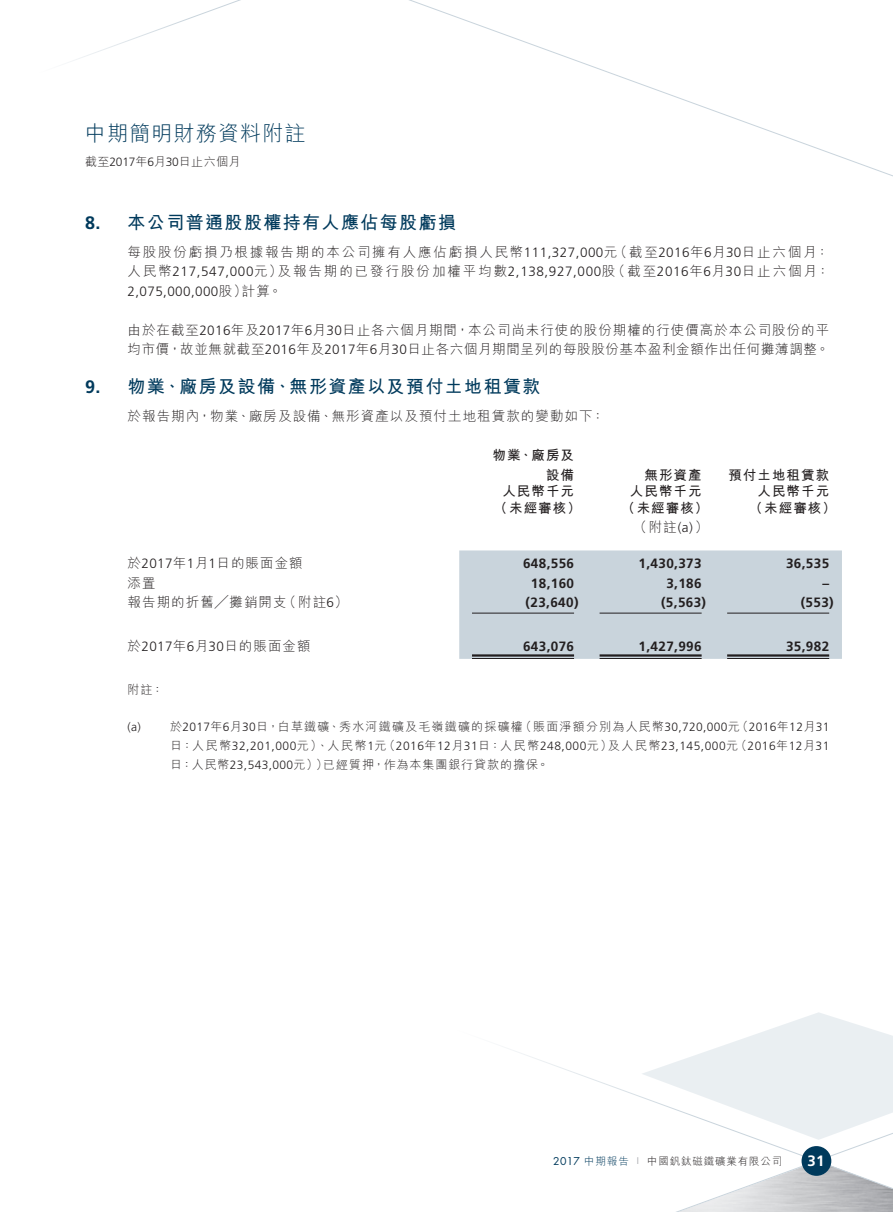
<style>
.page{position:relative;width:893px;height:1212px;background:#fff}
.page>*{position:absolute;margin:0;border:0;box-sizing:border-box;transform-origin:0 0}
.t1{font:300 21px "M Hei HK";letter-spacing:.055em;color:#003a5c}
.Heading_1{font:700 18px "M Hei HK";letter-spacing:.08em;color:#003a5c}
.t2{font:700 15px "Frutiger LT Std";color:#fff}
.Body_Text{font:300 13.5px/19.5px "M Hei HK";letter-spacing:.08em;color:#231f20;text-align:justify}
.Body_Text-2{font:300 13.5px/19.5px "M Hei HK";letter-spacing:.06em;color:#231f20}
.Body_Text-3{font:700 13.5px "Frutiger LT Std";letter-spacing:.03em;color:#231f20}
.Body_Text-4{font:700 13.5px "M Hei HK";letter-spacing:.08em;color:#231f20}
.Notes{font:300 12px/18.8px "M Hei HK";letter-spacing:.1em;color:#231f20;text-align:justify}
.Notes-2{font:300 12px "Frutiger LT Std";color:#231f20}
.t3{font:300 10.5px "M Hei HK";letter-spacing:.08em;color:#231f20}
.s1{font-family:"Frutiger LT Std"}
.s2{font-family:"Futura Std";font-weight:400;color:#003a5c}
.s3{color:#003a5c}
.s4{font-family:"Futura Std";font-weight:400;font-size:9px;color:#a8a9ad}
</style>
<div class="page">
<svg style="left:510px;top:1012px;width:383px;height:200px"></svg>
<svg style="left:70px;top:0;width:823px;height:177px"></svg>
<div style="left:801px;top:1146px;width:30px;height:30px;background:#003a5c;border-radius:50%"></div>
<div style="left:459px;top:550px;width:383px;height:109px;background:#c9d4dc"></div>
<hr style="left:472px;top:613px;width:102px;height:1px;background:#231f20">
<hr style="left:600px;top:613px;width:102px;height:1px;background:#231f20">
<hr style="left:727px;top:613px;width:102px;height:1px;background:#231f20">
<hr style="left:472px;top:654px;width:102px;height:3px;background:#231f20">
<hr style="left:472px;top:658px;width:102px;height:1px;background:#231f20">
<hr style="left:600px;top:654px;width:102px;height:3px;background:#231f20">
<hr style="left:600px;top:658px;width:102px;height:1px;background:#231f20">
<hr style="left:727px;top:654px;width:102px;height:3px;background:#231f20">
<hr style="left:727px;top:658px;width:102px;height:1px;background:#231f20">
<h1 class="t1" style="left:85px;top:122px;width:222px">中期簡明財務資料附註</h1>
<p class="Notes" style="left:85px;top:152px;width:157px">截至<span class="s1">2017</span>年<span class="s1">6</span>月<span class="s1">30</span>日止六個月</p>
<p class="Heading_1" style="left:85px;top:209px;width:372px"><span class="s1">8.</span> 本公司普通股股權持有人應佔每股虧損</p>
<p class="Body_Text" style="left:128px;top:242px;width:703px">每股股份虧損乃根據報告期的本公司擁有人應佔虧損人民幣<span class="s1">111,327,000</span>元（截至<span class="s1">2016</span>年<span class="s1">6</span>月<span class="s1">30</span>日止六個月：人民幣<span class="s1">217,547,000</span>元）及報告期的已發行股份加權平均數<span class="s1">2,138,927,000</span>股（截至<span class="s1">2016</span>年<span class="s1">6</span>月<span class="s1">30</span>日止六個月：<span class="s1">2,075,000,000</span>股）計算。</p>
<p class="Body_Text-2" style="left:128px;top:320px;width:703px">由於在截至<span class="s1">2016</span>年及<span class="s1">2017</span>年<span class="s1">6</span>月<span class="s1">30</span>日止各六個月期間，本公司尚未行使的股份期權的行使價高於本公司股份的平均市價，故並無就截至<span class="s1">2016</span>年及<span class="s1">2017</span>年<span class="s1">6</span>月<span class="s1">30</span>日止各六個月期間呈列的每股股份基本盈利金額作出任何攤薄調整。</p>
<p class="Heading_1" style="left:85px;top:373px;width:457px"><span class="s1">9.</span> 物業、廠房及設備、無形資產以及預付土地租賃款</p>
<p class="Body_Text" style="left:128px;top:406px;width:479px">於報告期內，物業、廠房及設備、無形資產以及預付土地租賃款的變動如下：</p>
<p class="Body_Text-4" style="left:492px;top:445px;width:83px">物業、廠房及</p>
<p class="Body_Text-4" style="left:546px;top:465px;width:30px">設備</p>
<p class="Body_Text-4" style="left:644px;top:465px;width:59px">無形資產</p>
<p class="Body_Text-4" style="left:728px;top:465px;width:102px">預付土地租賃款</p>
<p class="Body_Text-4" style="left:502px;top:481px;width:73px">人民幣千元</p>
<p class="Body_Text-4" style="left:630px;top:481px;width:73px">人民幣千元</p>
<p class="Body_Text-4" style="left:757px;top:481px;width:73px">人民幣千元</p>
<p class="Body_Text-4" style="left:494px;top:498px;width:88px">（未經審核）</p>
<p class="Body_Text-4" style="left:621px;top:498px;width:88px">（未經審核）</p>
<p class="Body_Text-4" style="left:749px;top:498px;width:88px">（未經審核）</p>
<p class="Body_Text" style="left:633px;top:517px;width:76px">（附註<span class="s1">(a)</span>）</p>
<p class="Body_Text" style="left:128px;top:553px;width:177px">於<span class="s1">2017</span>年<span class="s1">1</span>月<span class="s1">1</span>日的賬面金額</p>
<p class="Body_Text-3" style="left:523px;top:556px;width:53px">648,556</p>
<p class="Body_Text-3" style="left:639px;top:556px;width:65px">1,430,373</p>
<p class="Body_Text-3" style="left:786px;top:556px;width:45px">36,535</p>
<p class="Body_Text" style="left:128px;top:573px;width:30px">添置</p>
<p class="Body_Text-3" style="left:531px;top:575px;width:45px">18,160</p>
<p class="Body_Text-3" style="left:666px;top:575px;width:37px">3,186</p>
<p class="Body_Text-3" style="left:822px;top:575px;width:8px">–</p>
<p class="Body_Text" style="left:128px;top:592px;width:222px">報告期的折舊╱攤銷開支（附註<span class="s1">6</span>）</p>
<p class="Body_Text-3" style="left:526px;top:595px;width:54px">(23,640)</p>
<p class="Body_Text-3" style="left:661px;top:595px;width:47px">(5,563)</p>
<p class="Body_Text-3" style="left:801px;top:595px;width:35px">(553)</p>
<p class="Body_Text" style="left:128px;top:636px;width:185px">於<span class="s1">2017</span>年<span class="s1">6</span>月<span class="s1">30</span>日的賬面金額</p>
<p class="Body_Text-3" style="left:523px;top:638px;width:53px">643,076</p>
<p class="Body_Text-3" style="left:639px;top:638px;width:65px">1,427,996</p>
<p class="Body_Text-3" style="left:786px;top:638px;width:45px">35,982</p>
<p class="Notes" style="left:128px;top:680px;width:37px">附註：</p>
<p class="Notes-2" style="left:128px;top:720px;width:15px">(a)</p>
<p class="Notes" style="left:170px;top:717px;width:661px">於<span class="s1">2017</span>年<span class="s1">6</span>月<span class="s1">30</span>日，白草鐵礦、秀水河鐵礦及毛嶺鐵礦的採礦權（賬面淨額分別為人民幣<span class="s1">30,720,000</span>元（<span class="s1">2016</span>年<span class="s1">12</span>月<span class="s1">31</span>日：人民幣<span class="s1">32,201,000</span>元）、人民幣<span class="s1">1</span>元（<span class="s1">2016</span>年<span class="s1">12</span>月<span class="s1">31</span>日：人民幣<span class="s1">248,000</span>元）及人民幣<span class="s1">23,145,000</span>元（<span class="s1">2016</span>年<span class="s1">12</span>月<span class="s1">31</span>日：人民幣<span class="s1">23,543,000</span>元））已經質押，作為本集團銀行貸款的擔保。</p>
<p class="t3" style="left:553px;top:1156px;width:231px"><span class="s2">2017</span> <span class="s3">中期報告</span> <span class="s4">I</span> 中國釩鈦磁鐵礦業有限公司</p>
<p class="t2" style="left:807px;top:1152px;width:19px">31</p>
</div>
